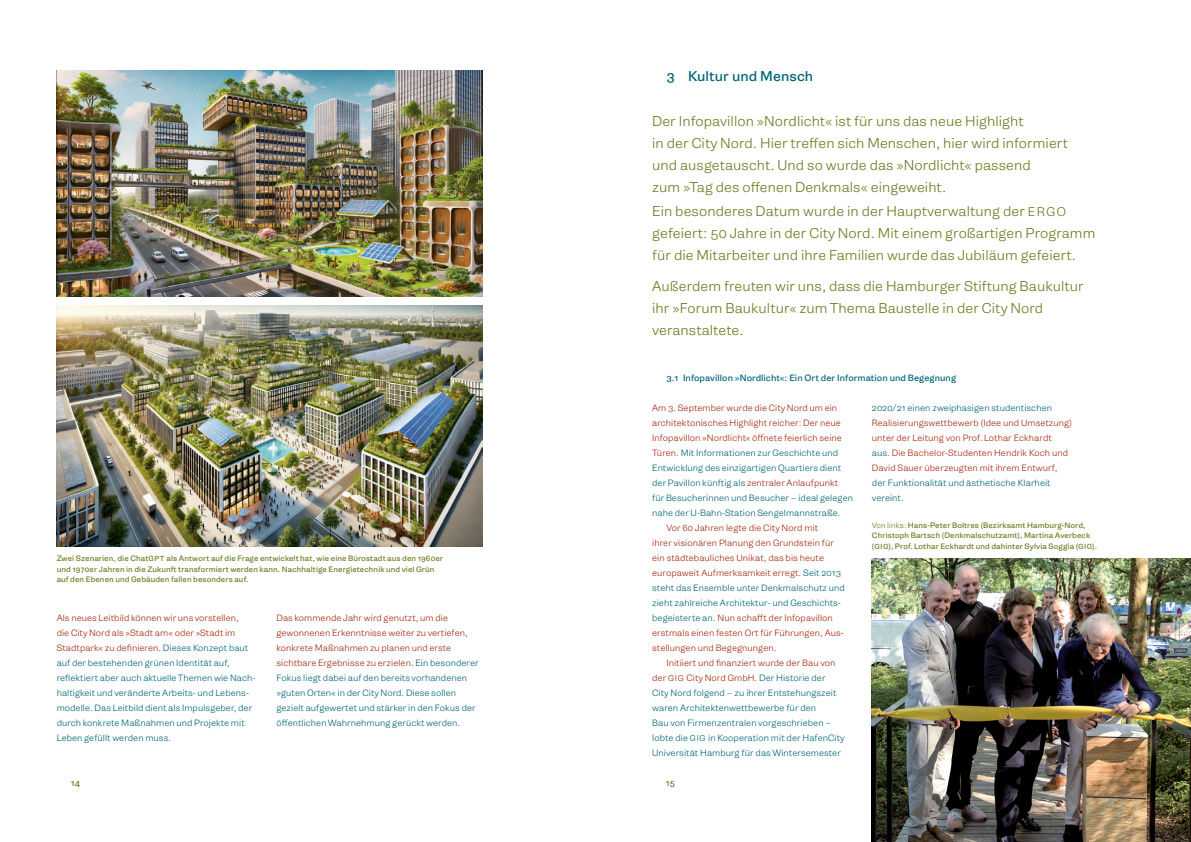
<style>
.page{position:relative;width:1191px;height:842px;background:#fff}
.page>*{position:absolute;margin:0;border:0;box-sizing:border-box;transform-origin:0 0}
.ue02_einleitungssatz{font:300 13.5px/22px "Gira Sans";letter-spacing:.005em;color:#6c7c23}
.ue01{font:13.5px "Gira Sans";letter-spacing:.005em;color:#006578}
.grund_oE{font:300 8.7px/15px "Gira Sans";letter-spacing:.005em;color:#006578}
.grund{font:300 8.7px/15px "Gira Sans";letter-spacing:.005em;color:#a12a0f}
.grund-2{font:300 8.7px/15px "Gira Sans";letter-spacing:.005em;color:#006578}
.ue02{font:8.7px "Gira Sans";letter-spacing:.005em;color:#006578}
.Pagina{font:8.7px "Gira Sans";color:#6c7c23}
.BU{font:7.5px/10.5px "Gira Sans";letter-spacing:.01em;color:#6c7c23}
.s1{font-size:7px}
.s2{color:#a12a0f}
.s3{font-size:12px}
.s4{color:#006578}
.s5{font-size:8px;color:#a12a0f}
.s6{font-size:8px}
.s7{font-weight:300}
</style>
<div class="page">
<img style="left:57px;top:71px;width:425px;height:226px">
<img style="left:57px;top:305px;width:425px;height:241px">
<img style="left:872px;top:558px;width:317px;height:282px">
<hr style="left:595px;top:0;width:1px;height:842px;background:#000">
<p class="BU" style="left:57px;top:553px;width:388px">Zwei Szenarien, die Chat<span class="s1">GPT</span> als Antwort auf die Frage entwickelt hat, wie eine Bürostadt aus den 1960er und 1970er Jahren in die Zukunft transformiert werden kann. Nachhaltige Energietechnik und viel Grün auf den Ebenen und Gebäuden fallen besonders auf.</p>
<p class="grund_oE" style="left:57px;top:610px;width:200px"><span class="s2">Als neues Leitbild können wir uns vorstellen,<br>die City Nord als »Stadt am« oder »Stadt im Stadtpark« zu definieren.</span> Dieses Konzept baut auf der bestehenden grünen Identität auf, reflektiert aber auch aktuelle Themen wie Nach&shy;haltigkeit und veränderte Arbeits- und Lebens&shy;modelle. Das Leitbild dient als Impulsgeber, der durch konkrete Maßnahmen und Projekte mit Leben gefüllt werden muss.</p>
<p class="grund_oE" style="left:276px;top:610px;width:204px"><span class="s2">Das kommende Jahr wird genutzt, um die gewonnenen Erkenntnisse weiter zu vertiefen, konkrete Maßnahmen zu planen und erste sichtbare Ergebnisse zu erzielen.</span> Ein besonderer Fokus liegt dabei auf den bereits vorhandenen »guten Orten« in der City Nord. Diese sollen gezielt aufgewertet und stärker in den Fokus der öffentlichen Wahrnehmung gerückt werden.</p>
<p class="ue01" style="left:666px;top:67px;width:148px">3 Kultur und Mensch</p>
<p class="ue02_einleitungssatz" style="left:652px;top:110px;width:417px">Der Infopavillon »Nordlicht« ist für uns das neue Highlight<br>in der City Nord. Hier treffen sich Menschen, hier wird informiert und ausgetauscht. Und so wurde das »Nordlicht« passend<br>zum »Tag des offenen Denkmals« eingeweiht.</p>
<p class="ue02_einleitungssatz" style="left:652px;top:200px;width:445px">Ein besonderes Datum wurde in der Hauptverwaltung der <span class="s3">ERGO </span>gefeiert: 50 Jahre in der City Nord. Mit einem großartigen Programm für die Mitarbeiter und ihre Familien wurde das Jubiläum gefeiert.</p>
<p class="ue02_einleitungssatz" style="left:652px;top:275px;width:433px">Außerdem freuten wir uns, dass die Hamburger Stiftung Baukultur ihr »Forum Baukultur« zum Thema Baustelle in der City Nord veranstaltete.</p>
<p class="ue02" style="left:666px;top:372px;width:291px">3.1 Infopavillon »Nordlicht«: Ein Ort der Information und Begegnung</p>
<p class="grund" style="left:872px;top:400px;width:201px"><span class="s4">2020/21 einen zweiphasigen studentischen </span>Realisierungswettbewerb (Idee und Umsetzung) unter der Leitung von Prof.Lothar Eckhardt <span class="s4">aus.</span> Die Bachelor-Studenten Hendrik Koch und David Sauer überzeugten mit ihrem Entwurf, <span class="s4">der Funktionalität und ästhetische Klarheit vereint.</span></p>
<p class="grund_oE" style="left:652px;top:400px;width:202px"><span class="s2">Am 3. September wurde die City Nord um ein architektonisches Highlight reicher: Der neue Infopavillon »Nordlicht« öffnete feierlich seine Türen.</span> Mit Informationen zur Geschichte und Entwicklung des einzigartigen Quartiers dient der Pavillon künftig als <span class="s2">zentraler Anlaufpunkt<br></span>für Besucherinnen und Besucher – ideal gelegen nahe der U-Bahn-Station Sengelmannstraße.</p>
<p class="grund" style="left:652px;top:520px;width:194px;text-indent:14px">Vor 60 Jahren legte die City Nord mit<br>ihrer visionären Planung den Grundstein für ein städtebauliches Unikat, das bis heute europaweit Aufmerksamkeit erregt. <span class="s4">Seit 2013 steht das Ensemble unter Denkmalschutz und zieht zahlreiche Architektur- und Geschichts-- begeisterte an.</span> Nun schafft der Infopavillon erstmals einen festen Ort für Führungen, Aus&shy;stellungen und Begegnungen.</p>
<p class="grund-2" style="left:652px;top:655px;width:194px;text-indent:14px"><span class="s2">Initiiert und finanziert wurde der Bau von der</span> <span class="s5">GIG</span> <span class="s2">City Nord GmbH.</span> Der Historie der<br>City Nord folgend – zu ihrer Entstehungszeit waren Architektenwettbewerbe für den<br>Bau von Firmenzentralen vorgeschrieben – lobte die <span class="s6">GIG</span> in Kooperation mit der HafenCity Universität Hamburg für das Wintersemester</p>
<p class="BU" style="left:872px;top:520px;width:227px"><span class="s7">Von links:</span> Hans-Peter Boltres (Bezirksamt Hamburg-Nord,<br>Christoph Bartsch (Denkmalschutzamt), Martina Averbeck (<span class="s1">GIG</span>), Prof.Lothar Eckhardt und dahinter Sylvia Soggia (<span class="s1">GIG</span>).</p>
<p class="Pagina" style="left:71px;top:777px;width:11px">14</p>
<p class="Pagina" style="left:665px;top:777px;width:11px">15</p>
</div>
